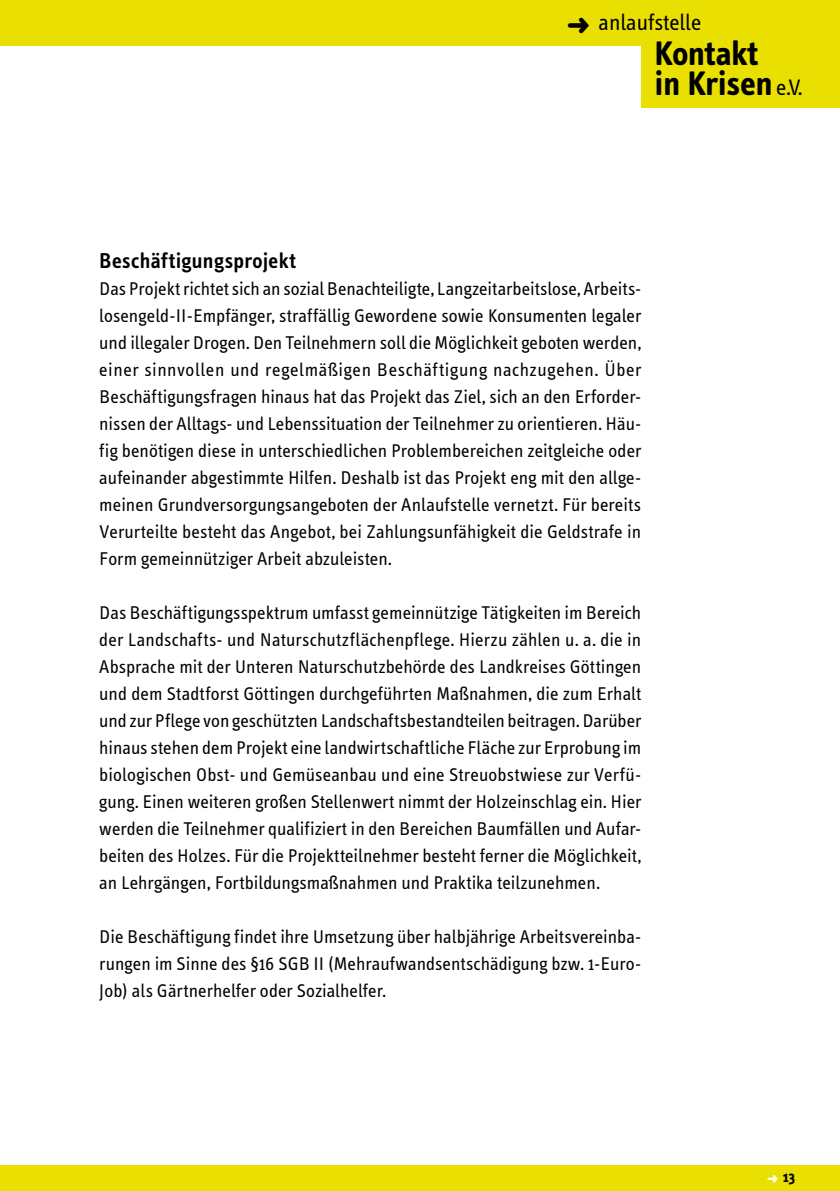
<style>
.page{position:relative;width:840px;height:1191px;background:#fff}
.page>*{position:absolute;margin:0;border:0;box-sizing:border-box;transform-origin:0 0}
.t1{font:700 34.8px/30.2px "Info Text";color:#000}
.t2{font:23.2px "Info Text";color:#000}
.t3{font:600 22px "Info Text";letter-spacing:.02em;color:#000}
.t4{font:19px/27px "Info Text";color:#000;text-align:justify}
.t5{font:700 15.2px "Info Text";color:#000}
.s1{font-weight:400;font-size:23.2px}
.s2{color:#fff}
</style>
<div class="page">
<div style="left:0;top:1165px;width:839px;height:26px;background:#e9df00"></div>
<div style="left:0;top:0;width:839px;height:45px;background:#e9df00"></div>
<div style="left:641px;top:0;width:198px;height:108px;background:#e9df00"></div>
<p class="t2" style="left:567px;top:10px;width:136px">➜ anlaufstelle</p>
<h1 class="t1" style="left:654px;top:38px;width:149px">Kontakt<br>in Krisen<span class="s1">e.V.</span></h1>
<p class="t3" style="left:99px;top:248px;width:198px">Beschäftigungsprojekt</p>
<p class="t4" style="left:99px;top:276px;width:543px">Das Projekt richtet sich an sozial Benachteiligte, Langzeitarbeitslose, Arbeits&shy;losengeld-II-Empfänger, straffällig Gewordene sowie Konsumenten legaler und illegaler Drogen. Den Teilnehmern soll die Möglichkeit geboten werden, einer sinnvollen und regelmäßigen Beschäftigung nachzugehen. Über Beschäftigungsfragen hinaus hat das Projekt das Ziel, sich an den Erforder&shy;nissen der Alltags- und Lebenssituation der Teilnehmer zu orientieren. Häu&shy;fig benötigen diese in unterschiedlichen Problembereichen zeitgleiche oder aufeinander abgestimmte Hilfen. Deshalb ist das Projekt eng mit den allge&shy;meinen Grundversorgungsangeboten der Anlaufstelle vernetzt. Für bereits Verurteilte besteht das Angebot, bei Zahlungsunfähigkeit die Geldstrafe in Form gemeinnütziger Arbeit abzuleisten.</p>
<p class="t4" style="left:99px;top:600px;width:543px">Das Beschäftigungsspektrum umfasst gemeinnützige Tätigkeiten im Bereich der Landschafts- und Naturschutzflächenpflege. Hierzu zählen u. a. die in Absprache mit der Unteren Naturschutzbehörde des Landkreises Göttingen und dem Stadtforst Göttingen durchgeführten Maßnahmen, die zum Erhalt und zur Pflege von geschützten Landschaftsbestandteilen beitragen. Darüber hinaus stehen dem Projekt eine landwirtschaftliche Fläche zur Erprobung im biologischen Obst- und Gemüseanbau und eine Streuobstwiese zur Verfü&shy;gung. Einen weiteren großen Stellenwert nimmt der Holzeinschlag ein. Hier werden die Teilnehmer qualifiziert in den Bereichen Baumfällen und Aufar&shy;beiten des Holzes. Für die Projektteilnehmer besteht ferner die Möglichkeit, an Lehrgängen, Fortbildungsmaßnahmen und Praktika teilzunehmen.</p>
<p class="t4" style="left:99px;top:924px;width:543px">Die Beschäftigung findet ihre Umsetzung über halbjährige Arbeitsvereinba&shy;rungen im Sinne des §16 SGB II (Mehraufwandsentschädigung bzw. 1-Euro-Job) als Gärtnerhelfer oder Sozialhelfer.</p>
<p class="t5" style="left:766px;top:1168px;width:29px"><span class="s2">➜</span> 13</p>
</div>
